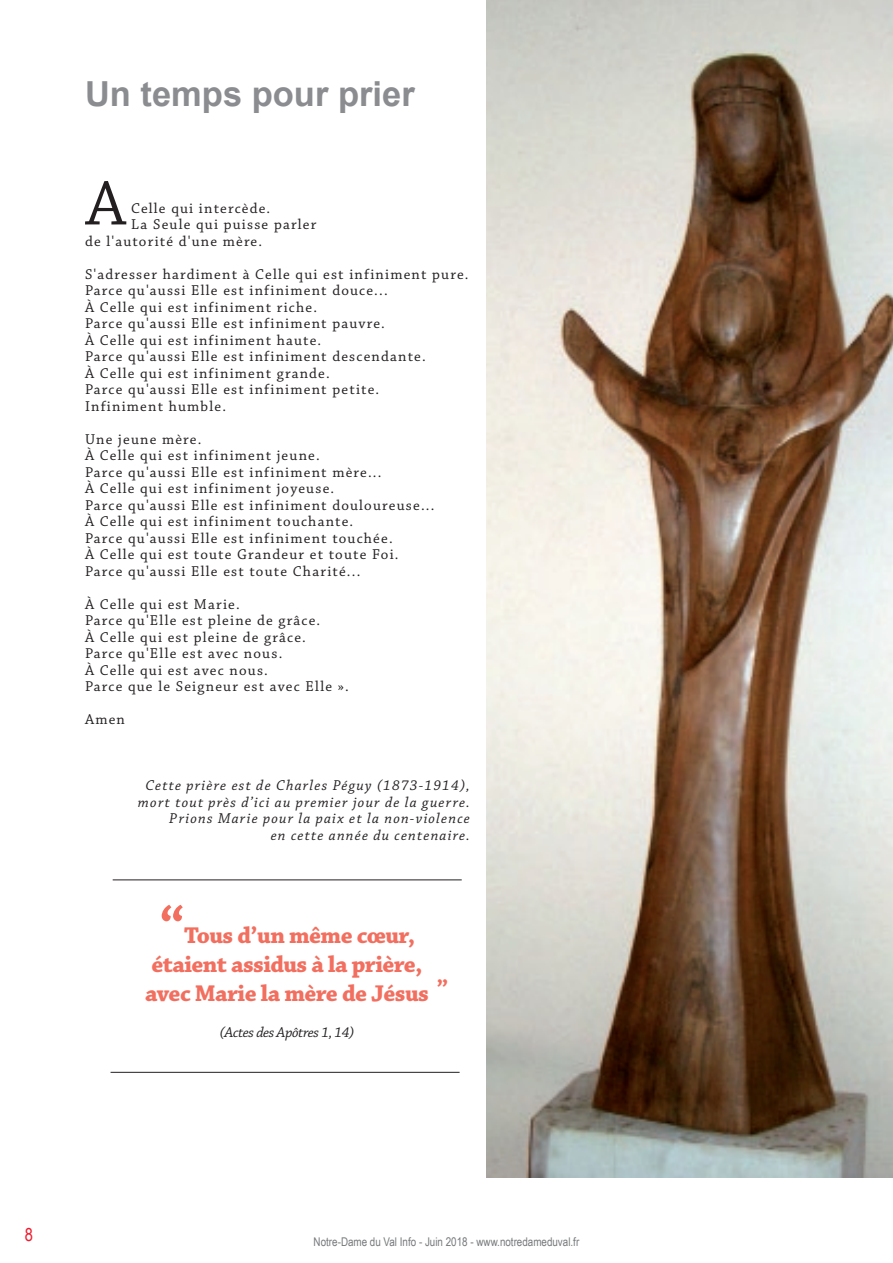
<style>
.page{position:relative;width:893px;height:1263px;background:#fff}
.page>*{position:absolute;margin:0;border:0;box-sizing:border-box;transform-origin:0 0}
.t1{font:65.7px "Chaparral Pro";color:#231f20}
.t2{font:700 34.5px "Arial";color:#8a8c8f}
.t3{font:700 24px/28.8px "Chaparral Pro";letter-spacing:-.025em;color:#f26f5f;text-align:center}
.t4{font:18px "Arial Narrow";color:#ee1b2d}
.t5{font:15px/16.5px "Chaparral Pro";letter-spacing:.08em;color:#231f20}
.t6{font:italic 15px/16.5px "Chaparral Pro";letter-spacing:.08em;color:#231f20;text-align:right}
.t7{font:italic 15px "Chaparral Pro";letter-spacing:-.025em;color:#231f20}
.t8{font:12px "Arial Narrow";color:#76787b}
.s1{font-size:52.5px}
</style>
<div class="page">
<hr style="left:113px;top:879px;width:349px;height:1px;background:#231f20">
<hr style="left:111px;top:1072px;width:349px;height:1px;background:#231f20">
<img style="left:486px;top:0;width:407px;height:1177px">
<h2 class="t2" style="left:85px;top:71px;width:331px">Un temps pour prier</h2>
<h1 class="t1" style="left:86px;top:167px;width:41px">A</h1>
<p class="t5" style="left:131px;top:200px;width:141px">Celle qui intercède.</p>
<p class="t5" style="left:131px;top:217px;width:187px">La Seule qui puisse parler</p>
<p class="t5" style="left:85px;top:233px;width:179px">de l'autorité d'une mère.</p>
<p class="t5" style="left:85px;top:266px;width:385px">S'adresser hardiment à Celle qui est infiniment pure.<br>Parce qu'aussi Elle est infiniment douce...<br>À Celle qui est infiniment riche.<br>Parce qu'aussi Elle est infiniment pauvre.<br>À Celle qui est infiniment haute.<br>Parce qu'aussi Elle est infiniment descendante.<br>À Celle qui est infiniment grande.<br>Parce qu'aussi Elle est infiniment petite.<br>Infiniment humble.</p>
<p class="t5" style="left:85px;top:431px;width:351px">Une jeune mère.<br>À Celle qui est infiniment jeune.<br>Parce qu'aussi Elle est infiniment mère...<br>À Celle qui est infiniment joyeuse.<br>Parce qu'aussi Elle est infiniment douloureuse...<br>À Celle qui est infiniment touchante.<br>Parce qu'aussi Elle est infiniment touchée.<br>À Celle qui est toute Grandeur et toute Foi.<br>Parce qu'aussi Elle est toute Charité...</p>
<p class="t5" style="left:85px;top:596px;width:265px">À Celle qui est Marie.<br>Parce qu'Elle est pleine de grâce.<br>À Celle qui est pleine de grâce.<br>Parce qu'Elle est avec nous.<br>À Celle qui est avec nous.<br>Parce que le Seigneur est avec Elle ».</p>
<p class="t5" style="left:85px;top:712px;width:41px">Amen</p>
<p class="t6" style="left:138px;top:778px;width:333px">Cette prière est de Charles Péguy (1873-1914), mort tout près d’ici au premier jour de la guerre.<br>Prions Marie pour la paix et la non-violence<br>en cette année du centenaire.</p>
<h3 class="t3" style="left:145px;top:922px;width:285px"><span class="s1">“</span>Tous d’un même cœur, étaient assidus à la prière, avec Marie la mère de Jésus</h3>
<p class="t7" style="left:220px;top:1024px;width:136px">(Actes des Apôtres 1, 14)</p>
<h3 class="t3" style="left:437px;top:975px;width:13px">”</h3>
<p class="t4" style="left:25px;top:1221px;width:10px">8</p>
<p class="t8" style="left:314px;top:1233px;width:267px">Notre-Dame du Val Info - Juin 2018 - www.notredameduval.fr</p>
</div>
